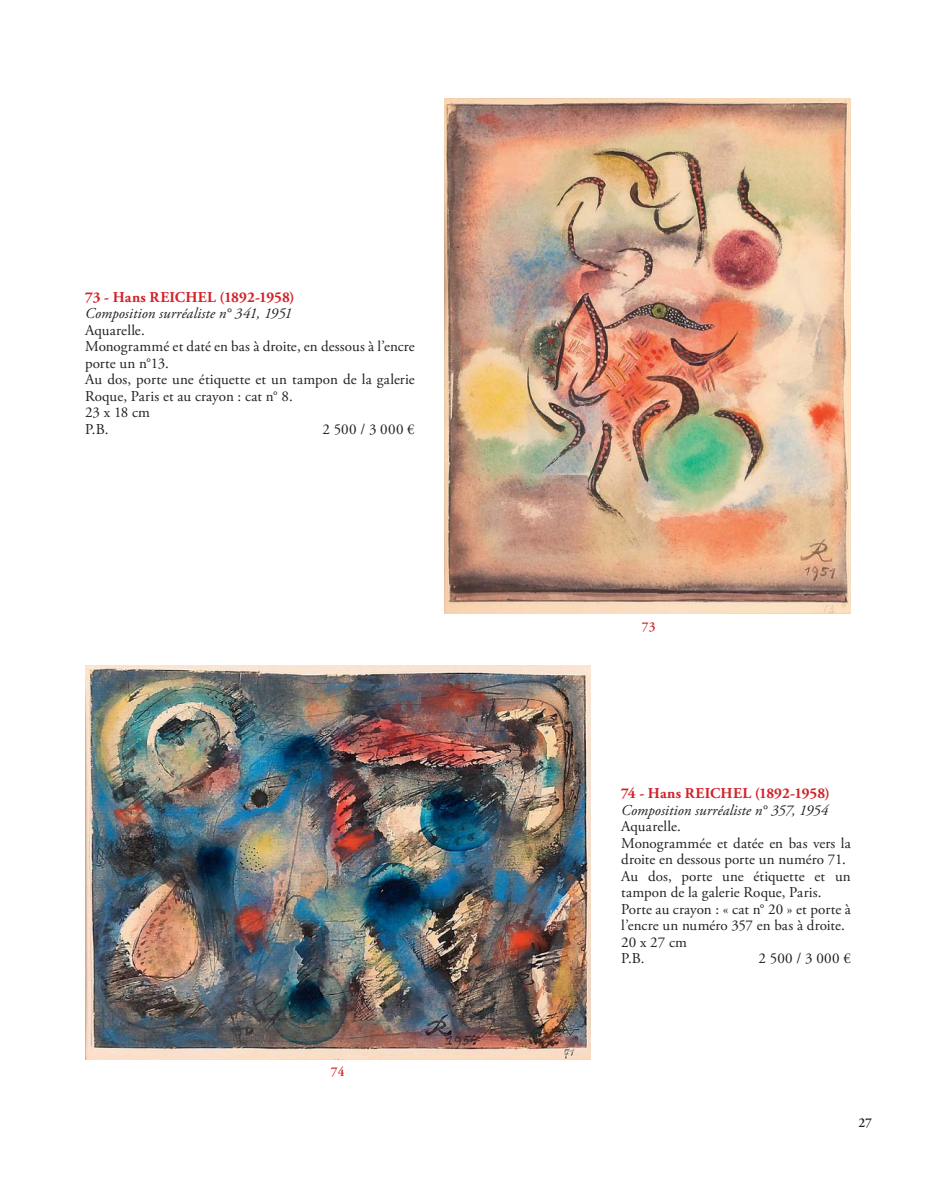
<style>
.page{position:relative;width:936px;height:1191px;background:#fff}
.page>*{position:absolute;margin:0;border:0;box-sizing:border-box;transform-origin:0 0}
.t1{font:15px/16.5px "Adobe Garamond Pro";letter-spacing:.01em;color:#231f20}
.t2{font:italic 15px "Adobe Garamond Pro";color:#231f20}
.t3{font:700 15px "Adobe Garamond Pro";letter-spacing:.005em;color:#d2232a}
.t4{font:600 13.5px "Adobe Garamond Pro";color:#d2232a}
.t5{font:600 13.5px "Adobe Garamond Pro";color:#231f20}
</style>
<div class="page">
<img style="left:444px;top:98px;width:406px;height:516px">
<img style="left:85px;top:665px;width:505px;height:394px">
<p class="t3" style="left:85px;top:291px;width:211px">73 - Hans REICHEL (1892-1958)</p>
<p class="t2" style="left:85px;top:307px;width:208px">Composition surréaliste n° 341, 1951</p>
<p class="t1" style="left:85px;top:323px;width:331px">Aquarelle.<br>Monogrammé et daté en bas à droite, en dessous à l’encre porte un n°13.<br>Au dos, porte une étiquette et un tampon de la galerie<br>Roque, Paris et au crayon : cat n° 8.<br>23 x 18 cm<br>P.B.</p>
<p class="t1" style="left:322px;top:422px;width:94px">2 500 / 3 000 €</p>
<p class="t4" style="left:331px;top:1063px;width:15px">74</p>
<p class="t4" style="left:642px;top:618px;width:15px">73</p>
<p class="t3" style="left:621px;top:787px;width:210px">74 - Hans REICHEL (1892-1958)</p>
<p class="t2" style="left:621px;top:804px;width:209px">Composition surréaliste n° 357, 1954</p>
<p class="t1" style="left:621px;top:819px;width:231px">Aquarelle.<br>Monogrammée et datée en bas vers la droite en dessous porte un numéro 71.<br>Au dos, porte une étiquette et un tampon de la galerie Roque, Paris.<br>Porte au crayon : « cat n° 20 » et porte à l’encre un numéro 357 en bas à droite.<br>20 x 27 cm<br>P.B.</p>
<p class="t1" style="left:758px;top:951px;width:94px">2 500 / 3 000 €</p>
<p class="t5" style="left:858px;top:1114px;width:15px">27</p>
</div>
